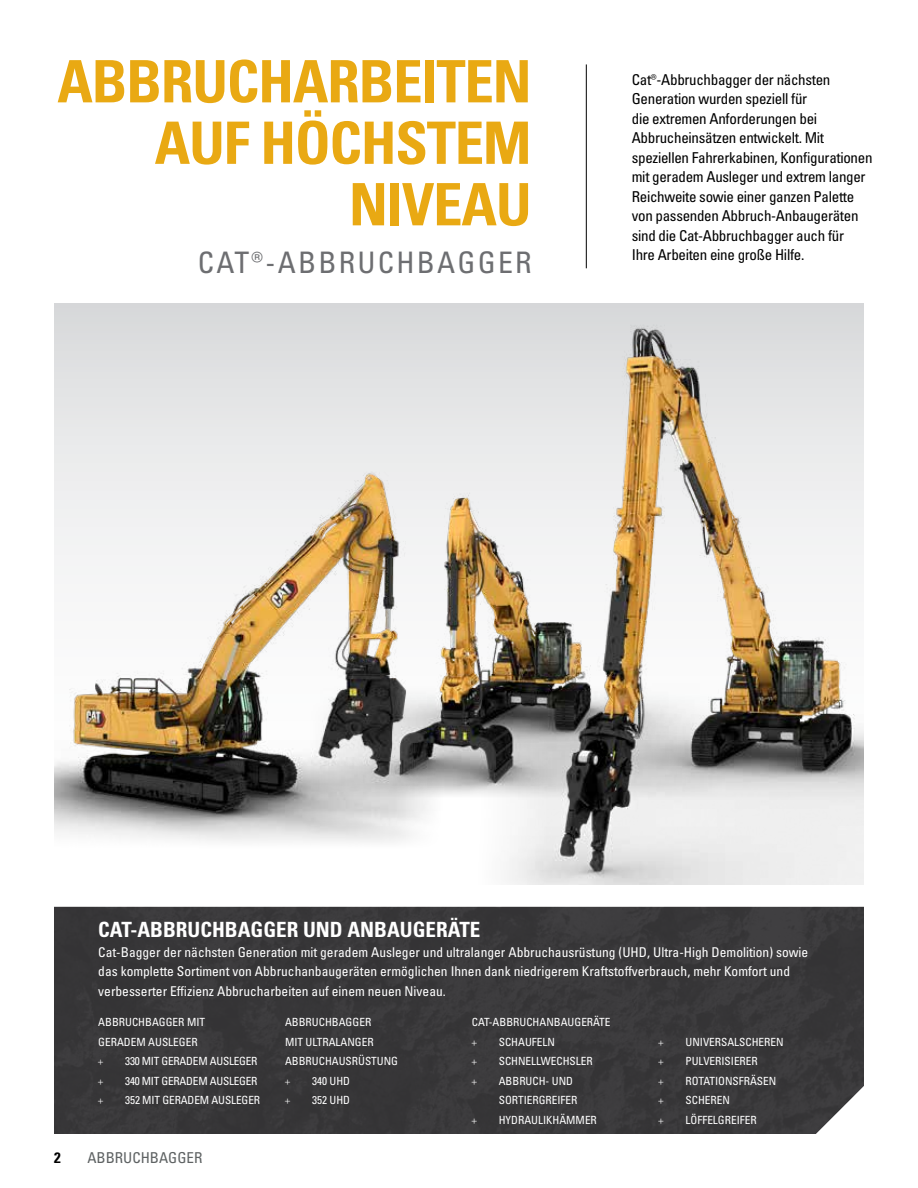
<style>
.page{position:relative;width:918px;height:1188px;background:#fff}
.page>*{position:absolute;margin:0;border:0;box-sizing:border-box;transform-origin:0 0}
.t1{font:58.5px/61.5px "Univers LTCYR 67 Bold Cond";letter-spacing:-.02em;color:#e9a913;text-align:right}
.t2{font:condensed 29.7px "Univers LTCYR 57";letter-spacing:.075em;color:#6d6e71}
.t3{font:21px "Univers LTCYR 67 Bold Cond";color:#fff}
.t4{font:condensed 15px/19.5px "Univers LTCYR 57";letter-spacing:-.02em;color:#000}
.t5{font:condensed 15px "Univers LTCYR 57";color:#5e6263}
.t6{font:15px "Univers LTCYR 67 Bold Cond";color:#000}
.t7{font:condensed 13.5px/19.5px "Univers LTCYR 57";color:#fff}
.t8{font:condensed 11.25px/19.5px "Univers LTCYR 57";color:#fff}
.t9{font:condensed 11.25px "Univers LTCYR 57";letter-spacing:-.02em;color:#fff}
.t10{font:11.25px "Univers LTCYR 47 Light Cond";color:#fff}
</style>
<div class="page">
<svg style="left:54px;top:303px;width:240px;height:135px;background:#dfe0e1"></svg>
<div style="left:54px;top:907px;width:810px;height:227px;background:#383739"></div>
<hr style="left:586px;top:64px;width:1px;height:204px;background:#000">
<img style="left:294px;top:303px;width:570px;height:582px">
<img style="left:54px;top:438px;width:447px;height:411px">
<h1 class="t1" style="left:57px;top:50px;width:476px">ABBRUCHARBEITEN<br>AUF HÖCHSTEM<br>NIVEAU</h1>
<h2 class="t2" style="left:198px;top:244px;width:335px">CAT®-ABBRUCHBAGGER</h2>
<p class="t4" style="left:632px;top:69px;width:242px">Cat®-Abbruchbagger der nächsten Generation wurden speziell für<br>die extremen Anforderungen bei Abbrucheinsätzen entwickelt. Mit speziellen Fahrerkabinen, Konfigurationen mit geradem Ausleger und extrem langer Reichweite sowie einer ganzen Palette von passenden Abbruch-Anbaugeräten sind die Cat-Abbruchbagger auch für<br>Ihre Arbeiten eine große Hilfe.</p>
<h3 class="t3" style="left:98px;top:917px;width:384px">CAT-ABBRUCHBAGGER UND ANBAUGERÄTE</h3>
<p class="t7" style="left:98px;top:942px;width:712px">Cat-Bagger der nächsten Generation mit geradem Ausleger und ultralanger Abbruchausrüstung (UHD, Ultra-High Demolition) sowie das komplette Sortiment von Abbruchanbaugeräten ermöglichen Ihnen dank niedrigerem Kraftstoffverbrauch, mehr Komfort und verbesserter Effizienz Abbrucharbeiten auf einem neuen Niveau.</p>
<p class="t8" style="left:98px;top:1012px;width:108px">ABBRUCHBAGGER MIT<br>GERADEM AUSLEGER</p>
<p class="t10" style="left:98px;top:1053px;width:6px">+</p>
<p class="t9" style="left:125px;top:1054px;width:134px">330 MIT GERADEM AUSLEGER</p>
<p class="t10" style="left:98px;top:1073px;width:6px">+</p>
<p class="t9" style="left:125px;top:1073px;width:134px">340 MIT GERADEM AUSLEGER</p>
<p class="t10" style="left:98px;top:1092px;width:6px">+</p>
<p class="t8" style="left:125px;top:1090px;width:136px">352 MIT GERADEM AUSLEGER</p>
<p class="t6" style="left:54px;top:1148px;width:8px">2</p>
<p class="t5" style="left:87px;top:1148px;width:117px">ABBRUCHBAGGER</p>
<p class="t8" style="left:285px;top:1012px;width:115px">ABBRUCHBAGGER<br>MIT ULTRALANGER<br>ABBRUCHAUSRÜSTUNG</p>
<p class="t10" style="left:285px;top:1073px;width:6px">+</p>
<p class="t8" style="left:312px;top:1070px;width:40px">340 UHD</p>
<p class="t10" style="left:285px;top:1092px;width:6px">+</p>
<p class="t8" style="left:312px;top:1090px;width:40px">352 UHD</p>
<p class="t8" style="left:472px;top:1012px;width:140px">CAT-ABBRUCHANBAUGERÄTE</p>
<p class="t10" style="left:472px;top:1034px;width:6px">+</p>
<p class="t8" style="left:499px;top:1031px;width:58px">SCHAUFELN</p>
<p class="t10" style="left:472px;top:1053px;width:6px">+</p>
<p class="t8" style="left:499px;top:1051px;width:95px">SCHNELLWECHSLER</p>
<p class="t10" style="left:472px;top:1073px;width:6px">+</p>
<p class="t8" style="left:499px;top:1070px;width:80px">ABBRUCH- UND<br>SORTIERGREIFER</p>
<p class="t10" style="left:472px;top:1112px;width:6px">+</p>
<p class="t8" style="left:499px;top:1109px;width:100px">HYDRAULIKHÄMMER</p>
<p class="t10" style="left:659px;top:1034px;width:6px">+</p>
<p class="t8" style="left:686px;top:1031px;width:100px">UNIVERSALSCHEREN</p>
<p class="t10" style="left:659px;top:1053px;width:6px">+</p>
<p class="t8" style="left:686px;top:1051px;width:74px">PULVERISIERER</p>
<p class="t10" style="left:659px;top:1073px;width:6px">+</p>
<p class="t8" style="left:686px;top:1070px;width:92px">ROTATIONSFRÄSEN</p>
<p class="t10" style="left:659px;top:1092px;width:6px">+</p>
<p class="t8" style="left:686px;top:1090px;width:46px">SCHEREN</p>
<p class="t10" style="left:659px;top:1112px;width:6px">+</p>
<p class="t8" style="left:686px;top:1109px;width:73px">LÖFFELGREIFER</p>
</div>
